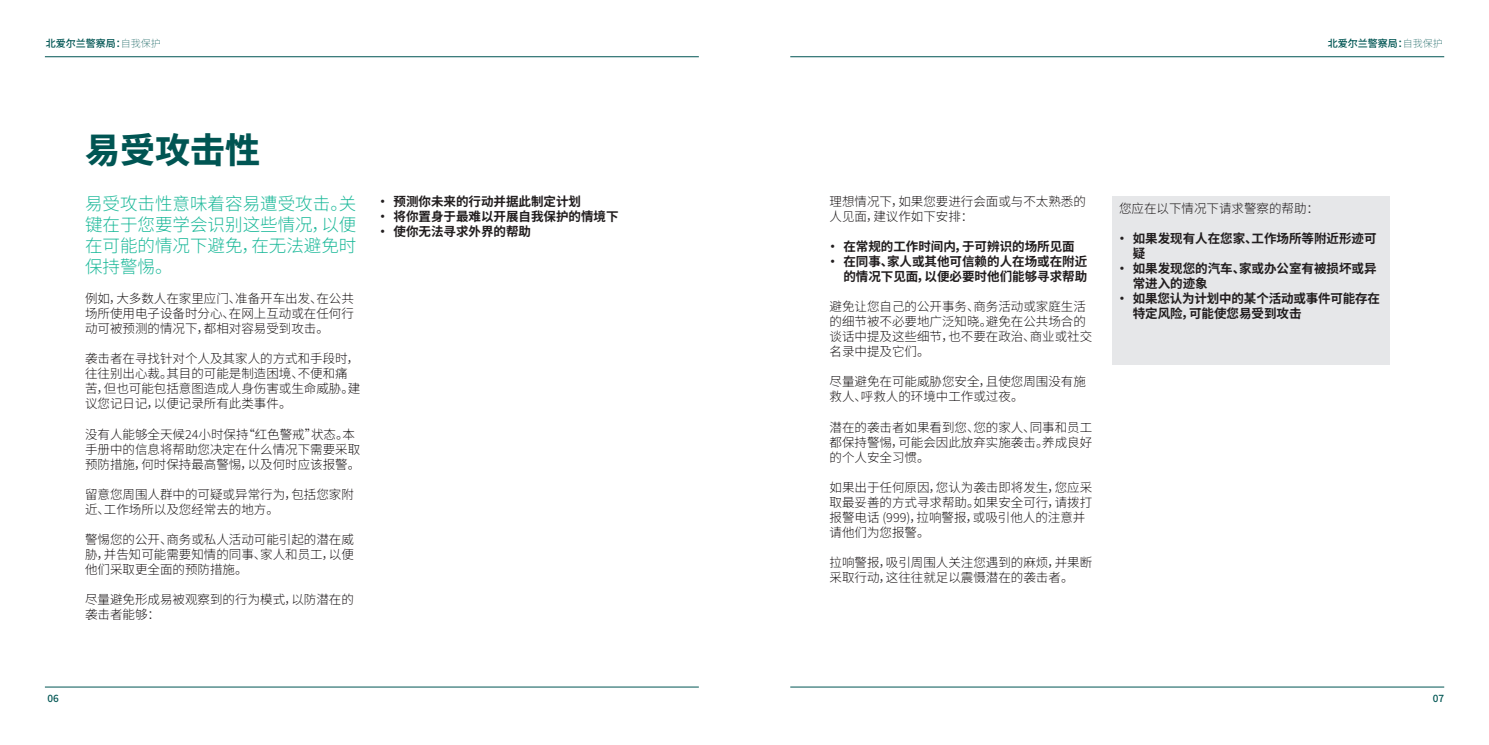
<style>
.page{position:relative;width:1489px;height:745px;background:#fff}
.page>*{position:absolute;margin:0;border:0;box-sizing:border-box;transform-origin:0 0}
.BODY{font:800 35px "Noto Sans SC";color:#005553}
.BODY-2{font:300 17.5px/21px "Noto Sans SC";color:#24bb9d;text-align:justify}
.BODY-3{font:300 12.5px/15px "Noto Sans SC";color:#231f20}
.BODY_BULLETS{font:700 12.5px/15px "Noto Sans SC";color:#231f20}
.t1{font:500 10px "Noto Sans SC";color:#005553}
.s1{font-weight:100}
</style>
<div class="page">
<hr style="left:45px;top:56px;width:653px;height:1px;background:#005553">
<hr style="left:45px;top:686px;width:653px;height:1px;background:#005553">
<hr style="left:790px;top:56px;width:653px;height:1px;background:#005553">
<hr style="left:790px;top:686px;width:653px;height:1px;background:#005553">
<div style="left:1112px;top:196px;width:277px;height:168px;background:#e6e7e9"></div>
<p class="t1" style="left:46px;top:37px;width:116px">北爱尔兰警察局：<span class="s1">自我保护</span></p>
<p class="t1" style="left:1327px;top:37px;width:116px">北爱尔兰警察局：<span class="s1">自我保护</span></p>
<p class="BODY" style="left:85px;top:130px;width:176px">易受攻击性</p>
<p class="BODY-2" style="left:85px;top:193px;width:273px">易受攻击性意味着容易遭受攻击。关键在于您要学会识别这些情况，以便在可能的情况下避免，在无法避免时保持警惕。</p>
<p class="BODY-3" style="left:85px;top:291px;width:270px;text-align:justify">例如，大多数人在家里应门、准备开车出发、在公共场所使用电子设备时分心、在网上互动或在任何行动可被预测的情况下，都相对容易受到攻击。</p>
<p class="BODY-3" style="left:85px;top:351px;width:276px">袭击者在寻找针对个人及其家人的方式和手段时，往往别出心裁。其目的可能是制造困境、不便和痛苦，但也可能包括意图造成人身伤害或生命威胁。建议您记日记，以便记录所有此类事件。</p>
<p class="BODY-3" style="left:85px;top:426px;width:277px">没有人能够全天候24小时保持“红色警戒”状态。本手册中的信息将帮助您决定在什么情况下需要采取预防措施，何时保持最高警惕，以及何时应该报警。</p>
<p class="BODY-3" style="left:85px;top:486px;width:270px">留意您周围人群中的可疑或异常行为，包括您家附近、工作场所以及您经常去的地方。</p>
<p class="BODY-3" style="left:85px;top:531px;width:270px;text-align:justify">警惕您的公开、商务或私人活动可能引起的潜在威胁，并告知可能需要知情的同事、家人和员工，以便他们采取更全面的预防措施。</p>
<p class="BODY-3" style="left:85px;top:591px;width:270px">尽量避免形成易被观察到的行为模式，以防潜在的袭击者能够：</p>
<p class="BODY_BULLETS" style="left:376px;top:194px;width:206px">• 预测你未来的行动并据此制定计划</p>
<p class="BODY_BULLETS" style="left:376px;top:209px;width:243px">• 将你置身于最难以开展自我保护的情境下</p>
<p class="BODY_BULLETS" style="left:376px;top:224px;width:156px">• 使你无法寻求外界的帮助</p>
<p class="BODY-3" style="left:829px;top:194px;width:258px">理想情况下，如果您要进行会面或与不太熟悉的人见面，建议作如下安排：</p>
<p class="BODY_BULLETS" style="left:826px;top:239px;width:250px">• 在常规的工作时间内，于可辨识的场所见面</p>
<p class="BODY_BULLETS" style="left:826px;top:254px;width:262px;text-align:right">• 在同事、家人或其他可信赖的人在场或在附近的情况下见面，以便必要时他们能够寻求帮助</p>
<p class="BODY-3" style="left:829px;top:299px;width:264px">避免让您自己的公开事务、商务活动或家庭生活的细节被不必要地广泛知晓。避免在公共场合的谈话中提及这些细节，也不要在政治、商业或社交名录中提及它们。</p>
<p class="BODY-3" style="left:829px;top:374px;width:258px">尽量避免在可能威胁您安全，且使您周围没有施救人、呼救人的环境中工作或过夜。</p>
<p class="BODY-3" style="left:829px;top:419px;width:264px;text-align:justify">潜在的袭击者如果看到您、您的家人、同事和员工都保持警惕，可能会因此放弃实施袭击。养成良好的个人安全习惯。</p>
<p class="BODY-3" style="left:829px;top:479px;width:264px">如果出于任何原因，您认为袭击即将发生，您应采取最妥善的方式寻求帮助。如果安全可行，请拨打报警电话 (999)，拉响警报，或吸引他人的注意并请他们为您报警。</p>
<p class="BODY-3" style="left:829px;top:554px;width:264px">拉响警报，吸引周围人关注您遇到的麻烦，并果断采取行动，这往往就足以震慑潜在的袭击者。</p>
<p class="BODY-3" style="left:1118px;top:201px;width:201px">您应在以下情况下请求警察的帮助：</p>
<p class="BODY_BULLETS" style="left:1132px;top:231px;width:245px;text-indent:-17px">• 如果发现有人在您家、工作场所等附近形迹可疑</p>
<p class="BODY_BULLETS" style="left:1132px;top:261px;width:245px;text-indent:-17px">• 如果发现您的汽车、家或办公室有被损坏或异常进入的迹象</p>
<p class="BODY_BULLETS" style="left:1132px;top:291px;width:249px;text-indent:-17px">• 如果您认为计划中的某个活动或事件可能存在特定风险，可能使您易受到攻击</p>
<p class="t1" style="left:48px;top:692px;width:13px">06</p>
<p class="t1" style="left:1432px;top:692px;width:13px">07</p>
</div>
